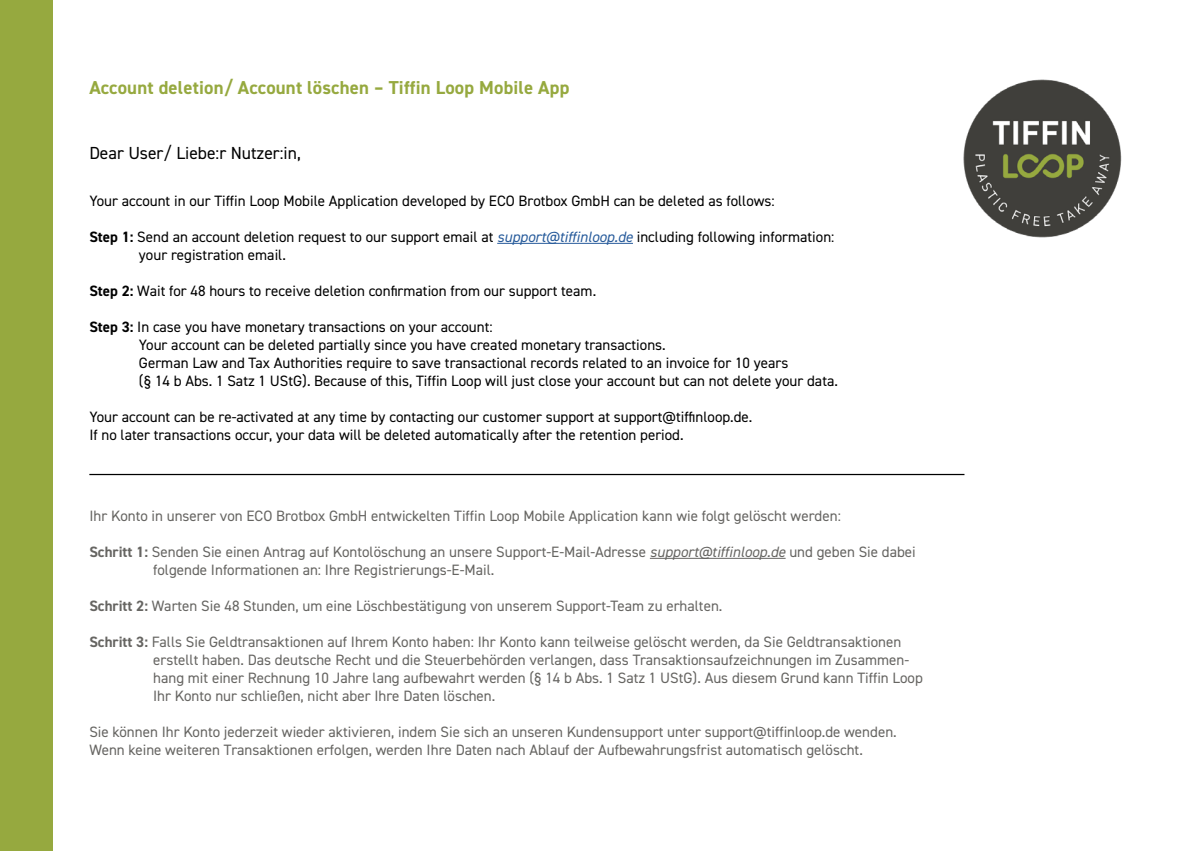
<style>
.page{position:relative;width:1201px;height:851px;background:#fff}
.page>*{position:absolute;margin:0;border:0;box-sizing:border-box;transform-origin:0 0}
.t1{font:700 18.75px "DIN2014";letter-spacing:.01em;color:#96a93f}
.t2{font:17.5px "DIN2014";color:#000}
.t3{font:15px/18px "DIN2014";color:#666562}
.t4{font:15px/18px "DIN2014";color:#000}
.s1{font-weight:700}
.s2{font-style:italic;color:#275b9b}
.s3{font-style:italic}
</style>
<div class="page">
<hr style="left:497px;top:243px;width:136px;height:1px;background:#275b9b">
<hr style="left:649px;top:558px;width:136px;height:1px;background:#666562">
<hr style="left:89px;top:474px;width:875px;height:1px;background:#000">
<div style="left:0;top:0;width:52px;height:850px;background:#96a93f"></div>
<img style="left:963px;top:79px;width:159px;height:159px">
<p class="t1" style="left:89px;top:75px;width:481px">Account deletion/ Account löschen – Tiffin Loop Mobile App</p>
<p class="t2" style="left:89px;top:142px;width:213px">Dear User/ Liebe:r Nutzer:in,</p>
<p class="t4" style="left:89px;top:191px;width:687px">Your account in our Tiffin Loop Mobile Application developed by ECO Brotbox GmbH can be deleted as follows:</p>
<p class="t4" style="left:139px;top:227px;width:696px;text-indent:-50px"><span class="s1">Step 1:</span> Send an account deletion request to our support email at <span class="s2">support@tiffinloop.de</span> including following information: your registration email.</p>
<p class="t4" style="left:89px;top:281px;width:508px"><span class="s1">Step 2:</span> Wait for 48 hours to receive deletion confirmation from our support team.</p>
<p class="t4" style="left:139px;top:317px;width:700px;text-indent:-50px"><span class="s1">Step 3:</span> In case you have monetary transactions on your account:<br>Your account can be deleted partially since you have created monetary transactions.<br>German Law and Tax Authorities require to save transactional records related to an invoice for 10 years<br>(§ 14 b Abs. 1 Satz 1 UStG). Because of this, Tiffin Loop will just close your account but can not delete your data.</p>
<p class="t4" style="left:89px;top:407px;width:664px">Your account can be re-activated at any time by contacting our customer support at support@tiffinloop.de.<br>If no later transactions occur, your data will be deleted automatically after the retention period.</p>
<p class="t3" style="left:89px;top:506px;width:753px">Ihr Konto in unserer von ECO Brotbox GmbH entwickelten Tiffin Loop Mobile Application kann wie folgt gelöscht werden:</p>
<p class="t3" style="left:153px;top:542px;width:764px;text-indent:-64px"><span class="s1">Schritt 1:</span> Senden Sie einen Antrag auf Kontolöschung an unsere Support-E-Mail-Adresse <span class="s3">support@tiffinloop.de</span> und geben Sie dabei folgende Informationen an: Ihre Registrierungs-E-Mail.</p>
<p class="t3" style="left:89px;top:596px;width:634px"><span class="s1">Schritt 2:</span> Warten Sie 48 Stunden, um eine Löschbestätigung von unserem Support-Team zu erhalten.</p>
<p class="t3" style="left:153px;top:632px;width:771px;text-indent:-64px"><span class="s1">Schritt 3:</span> Falls Sie Geldtransaktionen auf Ihrem Konto haben: Ihr Konto kann teilweise gelöscht werden, da Sie Geldtransaktionen erstellt haben. Das deutsche Recht und die Steuerbehörden verlangen, dass Transaktionsaufzeichnungen im Zusammen&shy;hang mit einer Rechnung 10 Jahre lang aufbewahrt werden (§ 14 b Abs. 1 Satz 1 UStG). Aus diesem Grund kann Tiffin Loop Ihr Konto nur schließen, nicht aber Ihre Daten löschen.</p>
<p class="t3" style="left:89px;top:722px;width:808px">Sie können Ihr Konto jederzeit wieder aktivieren, indem Sie sich an unseren Kundensupport unter support@tiffinloop.de wenden.<br>Wenn keine weiteren Transaktionen erfolgen, werden Ihre Daten nach Ablauf der Aufbewahrungsfrist automatisch gelöscht.</p>
</div>
